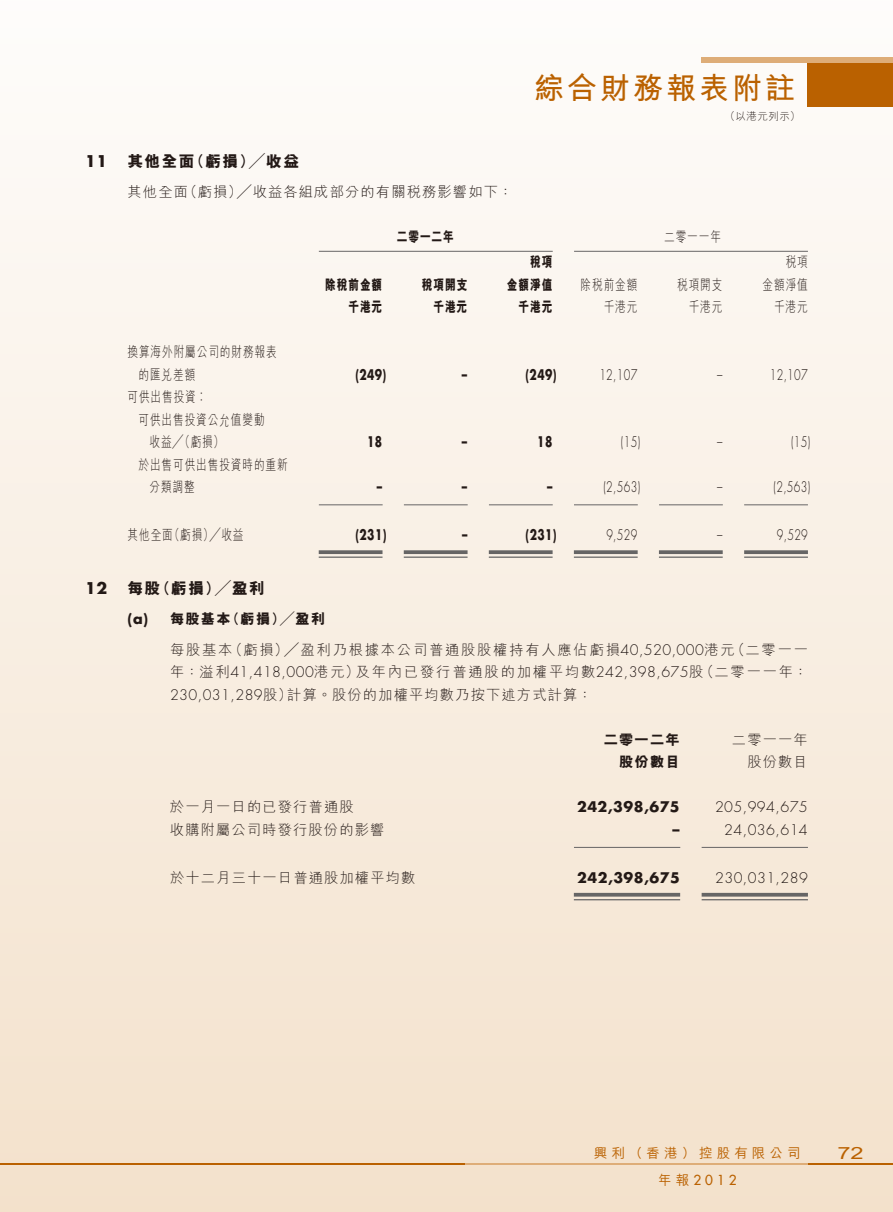
<style>
.page{position:relative;width:893px;height:1212px;background:#fff}
.page>*{position:absolute;margin:0;border:0;box-sizing:border-box;transform-origin:0 0}
.t1{font:700 30px "M Hei HK";letter-spacing:.1em;color:#ba6100}
.t2{font:700 16.8px "M Hei HK";color:#ba6100;scale:1.4 1}
.t3{font:800 15.75px "M Hei HK";letter-spacing:.085em;color:#231916}
.t4{font:700 15.75px "Futura Std";color:#231916}
.t5{font:300 14.25px "M Hei HK";letter-spacing:.08em;color:#231916}
.t6{font:300 14.25px/22.5px "M Hei HK";letter-spacing:.08em;color:#231916;scale:.75 1}
.t7{font:300 14.25px "Futura Std";letter-spacing:.03em;color:#231916}
.t8{font:300 14.25px "Futura Std";letter-spacing:.03em;color:#231916;scale:.75 1}
.t9{font:300 14.25px "M Hei HK";letter-spacing:.125em;color:#231916}
.t10{font:700 14.25px "Futura Std";letter-spacing:.035em;color:#231916;scale:.75 1}
.t11{font:800 14.25px "M Hei HK";letter-spacing:.085em;color:#231916;scale:.75 1}
.t12{font:300 14.25px "M Hei HK";letter-spacing:.13em;color:#231916}
.t13{font:700 14.25px "Futura Std";letter-spacing:.035em;color:#231916}
.t14{font:800 14.25px "M Hei HK";letter-spacing:.085em;color:#231916}
.t15{font:500 13.5px "M Hei HK";letter-spacing:.3em;color:#ba6100}
.t16{font:500 13.5px "Futura Std";color:#ba6100}
.t17{font:300 10.5px "M Hei HK";letter-spacing:.05em;color:#231916}
.s1{font-family:"Futura Std"}
.s2{font-family:"M Hei HK"}
</style>
<div class="page">
<div style="left:0;top:0;width:893px;height:1212px;background:linear-gradient(to bottom,#fefcfb,#f3e1cb)"></div>
<hr style="left:0;top:1163px;width:893px;height:2px;background:#ba6100">
<hr style="left:466px;top:1163px;width:342px;height:2px;background:#dead78">
<div style="left:808px;top:57px;width:85px;height:50px;background:#ba6100"></div>
<div style="left:702px;top:57px;width:191px;height:6px;background:#dead78"></div>
<hr style="left:319px;top:251px;width:234px;height:1px;background:#666565">
<hr style="left:574px;top:251px;width:234px;height:1px;background:#666565">
<hr style="left:319px;top:504px;width:64px;height:1px;background:#666565">
<hr style="left:404px;top:504px;width:64px;height:1px;background:#666565">
<hr style="left:489px;top:504px;width:64px;height:1px;background:#666565">
<hr style="left:574px;top:504px;width:64px;height:1px;background:#666565">
<hr style="left:659px;top:504px;width:64px;height:1px;background:#666565">
<hr style="left:744px;top:504px;width:64px;height:1px;background:#666565">
<svg style="left:319px;top:550px;width:63px;height:4px"></svg>
<hr style="left:319px;top:556px;width:63px;height:2px;background:#666565">
<svg style="left:404px;top:550px;width:64px;height:4px"></svg>
<hr style="left:404px;top:556px;width:64px;height:2px;background:#666565">
<svg style="left:489px;top:550px;width:64px;height:4px"></svg>
<hr style="left:489px;top:556px;width:64px;height:2px;background:#666565">
<svg style="left:574px;top:550px;width:64px;height:4px"></svg>
<hr style="left:574px;top:556px;width:64px;height:2px;background:#666565">
<svg style="left:659px;top:550px;width:64px;height:4px"></svg>
<hr style="left:659px;top:556px;width:64px;height:2px;background:#666565">
<svg style="left:744px;top:550px;width:64px;height:4px"></svg>
<hr style="left:744px;top:556px;width:64px;height:2px;background:#666565">
<hr style="left:574px;top:847px;width:106px;height:1px;background:#666565">
<hr style="left:702px;top:847px;width:106px;height:1px;background:#666565">
<hr style="left:574px;top:893px;width:106px;height:3px;background:#666565">
<hr style="left:574px;top:899px;width:106px;height:1px;background:#666565">
<hr style="left:702px;top:893px;width:106px;height:3px;background:#666565">
<hr style="left:702px;top:899px;width:106px;height:1px;background:#666565">
<p class="t4" style="left:85px;top:151px;width:24px">11</p>
<p class="t4" style="left:85px;top:578px;width:24px">12</p>
<p class="t3" style="left:189px;top:151px;width:111px">（虧損）╱收益</p>
<p class="t3" style="left:128px;top:151px;width:68px">其他全面</p>
<p class="t5" style="left:183px;top:182px;width:331px">（虧損）╱收益各組成部分的有關稅務影響如下：</p>
<p class="t5" style="left:128px;top:182px;width:62px">其他全面</p>
<p class="t11" style="left:397px;top:227px;width:78px">二零一二年</p>
<h1 class="t1" style="left:534px;top:66px;width:262px">綜合財務報表附註</h1>
<p class="t17" style="left:725px;top:108px;width:77px">（以港元列示(</p>
<p class="t11" style="left:530px;top:252px;width:31px">稅項</p>
<p class="t6" style="left:664px;top:225px;width:77px">二零一一年</p>
<p class="t6" style="left:786px;top:250px;width:31px">稅項</p>
<p class="t11" style="left:325px;top:275px;width:78px">除稅前金額</p>
<p class="t6" style="left:128px;top:340px;width:201px">換算海外附屬公司的財務報表</p>
<p class="t6" style="left:139px;top:363px;width:77px">的匯兌差額</p>
<p class="t6" style="left:127px;top:385px;width:107px">可供出售投資‥</p>
<p class="t6" style="left:139px;top:408px;width:170px">可供出售投資公允值變動</p>
<p class="t6" style="left:138px;top:430px;width:201px;text-indent:11px">收益╱（虧損(<br>於出售可供出售投資時的重新</p>
<p class="t6" style="left:150px;top:475px;width:62px">分類調整</p>
<p class="t6" style="left:169px;top:523px;width:101px">（虧損）╱收益</p>
<p class="t6" style="left:128px;top:523px;width:62px">其他全面</p>
<p class="t3" style="left:155px;top:578px;width:111px">（虧損）╱盈利</p>
<p class="t3" style="left:128px;top:578px;width:34px">每股</p>
<p class="t13" style="left:128px;top:609px;width:22px">a( )</p>
<p class="t14" style="left:226px;top:609px;width:101px">（虧損）╱盈利</p>
<p class="t14" style="left:170px;top:609px;width:62px">每股基本</p>
<p class="t11" style="left:348px;top:297px;width:47px">千港元</p>
<p class="t10" style="left:355px;top:365px;width:43px">)249(</p>
<p class="t10" style="left:367px;top:432px;width:22px">18</p>
<p class="t10" style="left:377px;top:477px;width:9px">–</p>
<p class="t10" style="left:355px;top:525px;width:43px">)231(</p>
<p class="t11" style="left:422px;top:275px;width:62px">稅項開支</p>
<p class="t11" style="left:433px;top:297px;width:47px">千港元</p>
<p class="t10" style="left:462px;top:365px;width:9px">–</p>
<p class="t10" style="left:462px;top:432px;width:9px">–</p>
<p class="t10" style="left:462px;top:477px;width:9px">–</p>
<p class="t10" style="left:462px;top:525px;width:9px">–</p>
<p class="t11" style="left:507px;top:275px;width:62px">金額淨值</p>
<p class="t6" style="left:581px;top:273px;width:77px">除稅前金額</p>
<p class="t6" style="left:677px;top:273px;width:62px">稅項開支</p>
<p class="t11" style="left:518px;top:297px;width:47px">千港元</p>
<p class="t6" style="left:604px;top:295px;width:47px">千港元</p>
<p class="t6" style="left:689px;top:295px;width:47px">千港元</p>
<p class="t10" style="left:525px;top:365px;width:43px">)249(</p>
<p class="t8" style="left:599px;top:366px;width:52px">12,107</p>
<p class="t8" style="left:717px;top:366px;width:9px">–</p>
<p class="t10" style="left:537px;top:432px;width:22px">18</p>
<p class="t8" style="left:621px;top:433px;width:27px">)15(</p>
<p class="t8" style="left:717px;top:433px;width:9px">–</p>
<p class="t10" style="left:547px;top:477px;width:9px">–</p>
<p class="t8" style="left:603px;top:478px;width:51px">)2,563(</p>
<p class="t8" style="left:717px;top:478px;width:9px">–</p>
<p class="t10" style="left:526px;top:525px;width:43px">)231(</p>
<p class="t8" style="left:606px;top:526px;width:43px">9,529</p>
<p class="t8" style="left:717px;top:526px;width:9px">–</p>
<p class="t6" style="left:762px;top:273px;width:62px">金額淨值</p>
<p class="t6" style="left:774px;top:295px;width:47px">千港元</p>
<p class="t8" style="left:770px;top:366px;width:52px">12,107</p>
<p class="t8" style="left:791px;top:433px;width:27px">)15(</p>
<p class="t8" style="left:773px;top:478px;width:51px">)2,563(</p>
<p class="t8" style="left:777px;top:526px;width:43px">9,529</p>
<p class="t9" style="left:229px;top:640px;width:508px">（虧損）╱盈利乃根據本公司普通股股權持有人應佔虧損<span class="s1">40,520,000</span>港元</p>
<p class="t5" style="left:731px;top:640px;width:79px">（二零一一</p>
<p class="t5" style="left:170px;top:640px;width:64px">每股基本</p>
<p class="t7" style="left:170px;top:663px;width:191px"><span class="s2">年：溢利</span>41,418,000<span class="s2">港元）</span></p>
<p class="t5" style="left:287px;top:685px;width:306px">計算。股份的加權平均數乃按下述方式計算：</p>
<p class="t5" style="left:700px;top:662px;width:110px">（二零一一年：</p>
<p class="t12" style="left:356px;top:662px;width:349px">及年內已發行普通股的加權平均數<span class="s1">242,398,675</span>股</p>
<p class="t7" style="left:170px;top:686px;width:124px">230,031,289<span class="s2">股）</span></p>
<p class="t14" style="left:604px;top:730px;width:78px">二零一二年</p>
<p class="t5" style="left:732px;top:730px;width:77px">二零一一年</p>
<p class="t14" style="left:619px;top:753px;width:62px">股份數目</p>
<p class="t5" style="left:747px;top:752px;width:62px">股份數目</p>
<p class="t5" style="left:170px;top:797px;width:185px">於一月一日的已發行普通股</p>
<p class="t13" style="left:577px;top:797px;width:104px">242,398,675</p>
<p class="t7" style="left:715px;top:798px;width:94px">205,994,675</p>
<p class="t5" style="left:170px;top:820px;width:216px">收購附屬公司時發行股份的影響</p>
<p class="t13" style="left:673px;top:820px;width:9px">–</p>
<p class="t7" style="left:724px;top:821px;width:85px">24,036,614</p>
<p class="t5" style="left:170px;top:868px;width:247px">於十二月三十一日普通股加權平均數</p>
<p class="t13" style="left:577px;top:868px;width:104px">242,398,675</p>
<p class="t7" style="left:715px;top:869px;width:94px">230,031,289</p>
<p class="t15" style="left:594px;top:1143px;width:208px">興利（香港）控股有限公司</p>
<p class="t16" style="left:658px;top:1171px;width:80px"><span class="s2">年報</span>2012</p>
<p class="t2" style="left:837px;top:1140px;width:20px">72</p>
</div>
